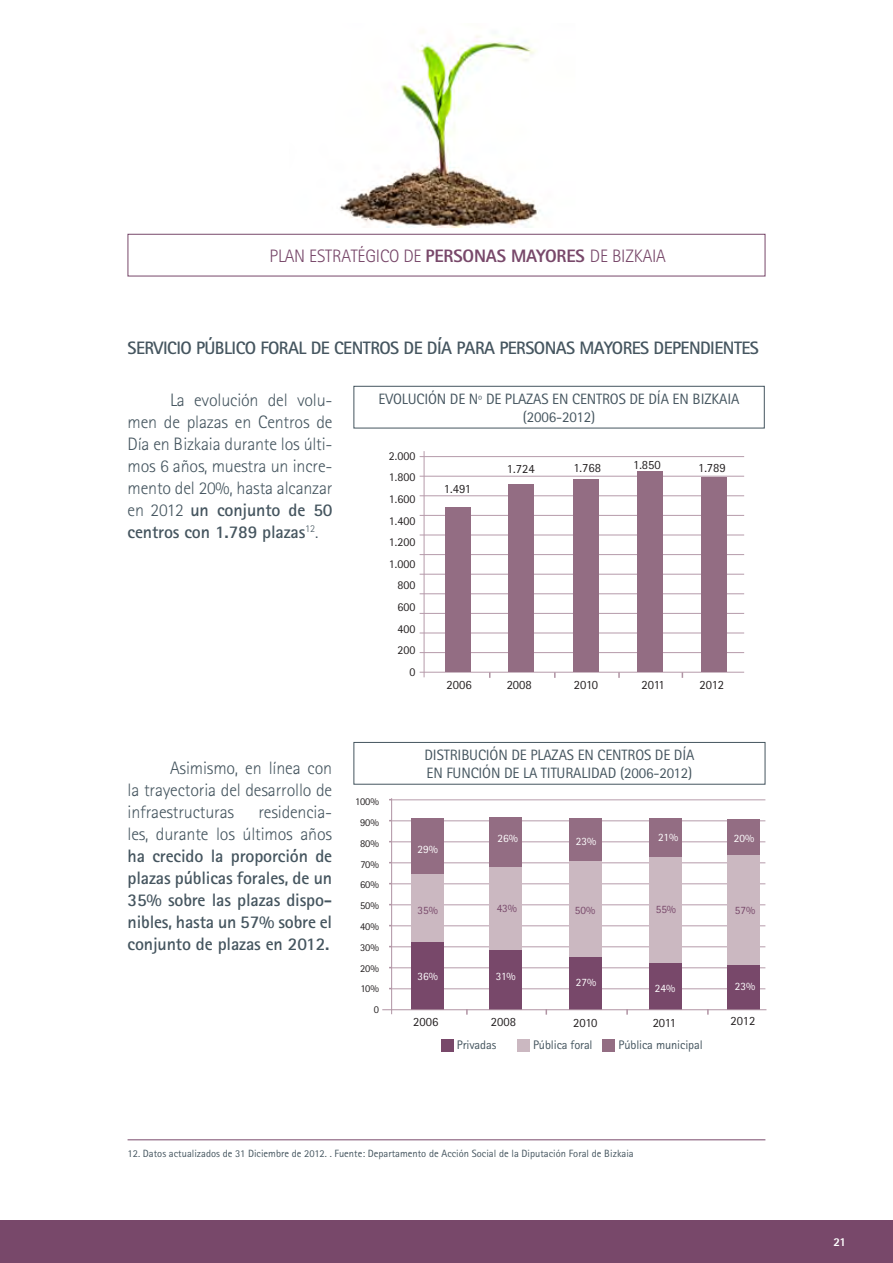
<style>
.page{position:relative;width:893px;height:1263px;background:#fff}
.page>*{position:absolute;margin:0;border:0;box-sizing:border-box;transform-origin:0 0}
.t1{font:300 18px/22px "Rotis Sans Serif";letter-spacing:-.01em;color:#45555f;text-align:justify}
.t2{font:700 18px/22px "Rotis Sans Serif";letter-spacing:-.03em;color:#45555f;text-align:justify}
.t3{font:300 18px "Rotis Sans Serif";color:#78486a}
.t4{font:800 18px "Rotis Sans Serif";color:#78486a}
.t5{font:15px/18px "Rotis Sans Serif";letter-spacing:-.01em;color:#45555f}
.t6{font:12.6px "Rotis Sans Serif";color:#231f20}
.t7{font:12.45px "Rotis Sans Serif";letter-spacing:-.01em;color:#45555f}
.t8{font:12px/21.6px "Rotis Sans Serif";color:#231f20;text-align:right}
.t9{font:800 12px "Rotis Sans Serif";color:#fff}
.t10{font:11.25px "Rotis Sans Serif";color:#fff}
.t11{font:11.25px "Rotis Sans Serif";color:#78486a}
.t12{font:10.5px "Rotis Sans Serif";color:#45555f}
.t13{font:10.5px/20.9px "Rotis Sans Serif";color:#231f20;text-align:right}
.s1{font-weight:300}
.s2{font-weight:700}
</style>
<div class="page">
<img style="left:340px;top:35px;width:201px;height:193px">
<div style="left:0;top:1220px;width:893px;height:43px;background:#78486a"></div>
<div style="left:128px;top:234px;width:637px;height:42px;border:1px solid #78486a"></div>
<div style="left:353px;top:386px;width:412px;height:42px;border:1px solid #45555f"></div>
<hr style="left:420px;top:672px;width:324px;height:1px;background:#b69baa">
<hr style="left:420px;top:515px;width:324px;height:1px;background:#b69baa">
<hr style="left:420px;top:495px;width:324px;height:1px;background:#b69baa">
<hr style="left:420px;top:554px;width:324px;height:1px;background:#b69baa">
<hr style="left:420px;top:535px;width:324px;height:1px;background:#b69baa">
<hr style="left:420px;top:593px;width:324px;height:1px;background:#b69baa">
<hr style="left:420px;top:574px;width:324px;height:1px;background:#b69baa">
<hr style="left:420px;top:633px;width:324px;height:1px;background:#b69baa">
<hr style="left:420px;top:613px;width:324px;height:1px;background:#b69baa">
<hr style="left:420px;top:652px;width:324px;height:1px;background:#b69baa">
<hr style="left:420px;top:476px;width:324px;height:1px;background:#b69baa">
<hr style="left:420px;top:456px;width:324px;height:1px;background:#b69baa">
<hr style="left:424px;top:451px;width:1px;height:226px;background:#b69baa">
<div style="left:445px;top:507px;width:25px;height:165px;background:#936d83"></div>
<div style="left:509px;top:484px;width:25px;height:188px;background:#936d83"></div>
<div style="left:573px;top:480px;width:26px;height:192px;background:#936d83"></div>
<div style="left:637px;top:471px;width:26px;height:201px;background:#936d83"></div>
<div style="left:701px;top:477px;width:26px;height:195px;background:#936d83"></div>
<hr style="left:128px;top:1139px;width:637px;height:1px;background:#78486a">
<div style="left:353px;top:742px;width:412px;height:42px;border:1px solid #45555f"></div>
<hr style="left:392px;top:799px;width:373px;height:1px;background:#b69baa">
<hr style="left:392px;top:820px;width:373px;height:1px;background:#b69baa">
<hr style="left:392px;top:841px;width:373px;height:1px;background:#b69baa">
<hr style="left:392px;top:862px;width:373px;height:1px;background:#b69baa">
<hr style="left:392px;top:883px;width:373px;height:1px;background:#b69baa">
<hr style="left:392px;top:904px;width:373px;height:1px;background:#b69baa">
<hr style="left:392px;top:925px;width:373px;height:1px;background:#b69baa">
<hr style="left:392px;top:946px;width:373px;height:1px;background:#b69baa">
<hr style="left:392px;top:967px;width:373px;height:1px;background:#b69baa">
<hr style="left:392px;top:988px;width:373px;height:1px;background:#b69baa">
<div style="left:728px;top:964px;width:32px;height:46px;background:#78486a"></div>
<div style="left:728px;top:819px;width:32px;height:36px;background:#936d83"></div>
<div style="left:728px;top:855px;width:32px;height:110px;background:#cbb8c1"></div>
<div style="left:649px;top:963px;width:33px;height:46px;background:#78486a"></div>
<div style="left:569px;top:957px;width:33px;height:53px;background:#78486a"></div>
<div style="left:489px;top:949px;width:33px;height:60px;background:#78486a"></div>
<div style="left:411px;top:941px;width:32px;height:68px;background:#78486a"></div>
<div style="left:649px;top:819px;width:33px;height:38px;background:#936d83"></div>
<div style="left:569px;top:819px;width:33px;height:43px;background:#936d83"></div>
<div style="left:489px;top:817px;width:33px;height:51px;background:#936d83"></div>
<div style="left:411px;top:819px;width:32px;height:56px;background:#936d83"></div>
<div style="left:649px;top:857px;width:33px;height:106px;background:#cbb8c1"></div>
<div style="left:569px;top:861px;width:33px;height:96px;background:#cbb8c1"></div>
<div style="left:489px;top:867px;width:33px;height:82px;background:#cbb8c1"></div>
<div style="left:411px;top:874px;width:32px;height:68px;background:#cbb8c1"></div>
<div style="left:603px;top:1038px;width:12px;height:13px;background:#936d83"></div>
<div style="left:517px;top:1038px;width:13px;height:13px;background:#cbb8c1"></div>
<div style="left:441px;top:1038px;width:13px;height:13px;background:#78486a"></div>
<hr style="left:391px;top:798px;width:1px;height:216px;background:#b093a3">
<hr style="left:382px;top:1009px;width:384px;height:1px;background:#b093a3">
<p class="t3" style="left:269px;top:246px;width:18px">Plan</p>
<p class="t3" style="left:309px;top:246px;width:17px">Estratégico</p>
<p class="t4" style="left:403px;top:245px;width:42px"><span class="s1">de</span> PERSONAS</p>
<p class="t4" style="left:511px;top:245px;width:26px">MAYORES</p>
<p class="t3" style="left:590px;top:246px;width:40px">de Bizkaia</p>
<p class="t2" style="left:128px;top:337px;width:633px">Servicio Público foral de centros de día para personas mayores dependientes</p>
<p class="t1" style="left:128px;top:389px;width:207px;text-indent:43px">La evolución del volu&shy;men de plazas en Centros de Día en Bizkaia durante los últi&shy;mos 6 años, muestra un incre&shy;mento del 20%, hasta alcanzar en 2012 <span class="s2">un conjunto de 50 centros con 1.789 plazas</span><sup>12</sup>.</p>
<p class="t5" style="left:379px;top:390px;width:16px">EVOLUCIÓN</p>
<p class="t5" style="left:523px;top:390px;width:218px;text-indent:-73px">DE Nº de plazas en centros de día en Bizkaia (2006-2012)</p>
<p class="t8" style="left:389px;top:445px;width:28px">2.000<br>1.800<br>1.600<br>1.400<br>1.200<br>1.000<br>800<br>600<br>400<br>200<br>0</p>
<p class="t6" style="left:446px;top:677px;width:27px">2006</p>
<p class="t6" style="left:507px;top:677px;width:27px">2008</p>
<p class="t6" style="left:574px;top:677px;width:26px">2010</p>
<p class="t6" style="left:641px;top:677px;width:25px">2011</p>
<p class="t6" style="left:699px;top:677px;width:26px">2012</p>
<p class="t6" style="left:507px;top:461px;width:29px">1.724</p>
<p class="t6" style="left:573px;top:461px;width:29px">1.768</p>
<p class="t6" style="left:633px;top:457px;width:29px">1.850</p>
<p class="t6" style="left:698px;top:460px;width:29px">1.789</p>
<p class="t6" style="left:444px;top:481px;width:29px">1.491</p>
<p class="t1" style="left:128px;top:757px;width:206px;text-indent:43px">Asimismo, en línea con la trayectoria del desarrollo de infraestructuras</p>
<p class="t1" style="left:128px;top:801px;width:206px;text-align:right">residencia-<br>les, durante los últimos años</p>
<p class="t2" style="left:128px;top:845px;width:206px">ha crecido la proporción de plazas públicas forales, de un 35% sobre las plazas dispo&shy;nibles, hasta un 57% sobre el conjunto de plazas en 2012.</p>
<p class="t13" style="left:355px;top:791px;width:25px">100%<br>90%<br>80%<br>70%<br>60%<br>50%<br>40%<br>30%<br>20%<br>10%<br>0</p>
<p class="t5" style="left:424px;top:746px;width:271px">distribución de plazas en centros de día en función de la tituralidad (2006-2012)</p>
<p class="t10" style="left:418px;top:843px;width:22px">29%</p>
<p class="t10" style="left:497px;top:832px;width:22px">26%</p>
<p class="t10" style="left:576px;top:834px;width:22px">23%</p>
<p class="t10" style="left:658px;top:831px;width:22px">21%</p>
<p class="t10" style="left:734px;top:832px;width:22px">20%</p>
<p class="t11" style="left:418px;top:904px;width:22px">35%</p>
<p class="t11" style="left:497px;top:901px;width:22px">43%</p>
<p class="t11" style="left:575px;top:904px;width:22px">50%</p>
<p class="t11" style="left:656px;top:902px;width:22px">55%</p>
<p class="t11" style="left:735px;top:904px;width:22px">57%</p>
<p class="t10" style="left:418px;top:969px;width:22px">36%</p>
<p class="t10" style="left:496px;top:969px;width:22px">31%</p>
<p class="t10" style="left:576px;top:975px;width:22px">27%</p>
<p class="t10" style="left:655px;top:981px;width:22px">24%</p>
<p class="t10" style="left:735px;top:979px;width:22px">23%</p>
<p class="t6" style="left:413px;top:1014px;width:27px">2006</p>
<p class="t6" style="left:491px;top:1014px;width:27px">2008</p>
<p class="t6" style="left:573px;top:1015px;width:26px">2010</p>
<p class="t6" style="left:653px;top:1015px;width:25px">2011</p>
<p class="t6" style="left:730px;top:1014px;width:26px">2012</p>
<p class="t7" style="left:457px;top:1037px;width:41px">Privadas</p>
<p class="t7" style="left:533px;top:1037px;width:61px">Pública foral</p>
<p class="t7" style="left:619px;top:1037px;width:86px">Pública municipal</p>
<p class="t12" style="left:128px;top:1147px;width:508px">12. Datos actualizados de 31 Diciembre de 2012. . Fuente: Departamento de Acción Social de la Diputación Foral de Bizkaia</p>
<p class="t9" style="left:833px;top:1235px;width:14px">21</p>
</div>
